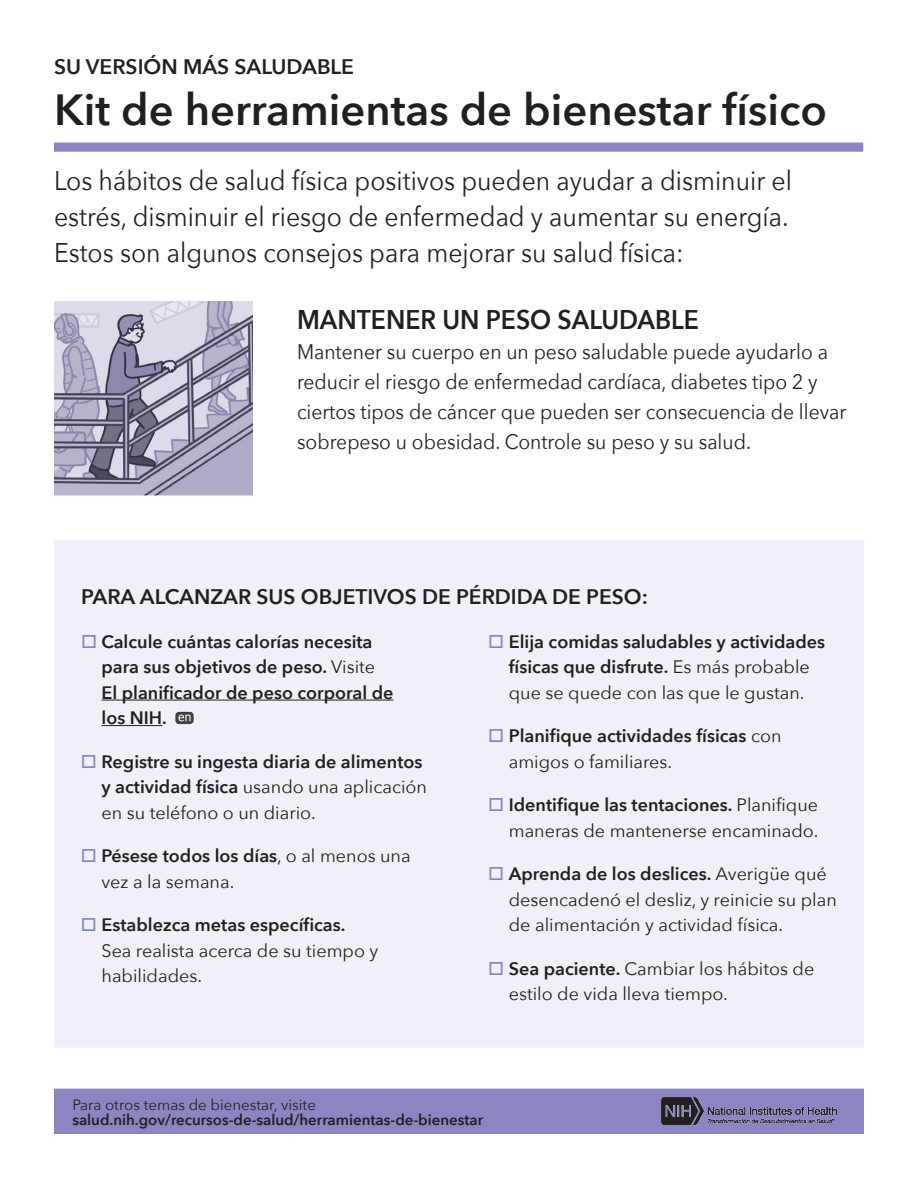
<style>
.page{position:relative;width:918px;height:1188px;background:#fff}
.page>*{position:absolute;margin:0;border:0;box-sizing:border-box;transform-origin:0 0}
.t1{font:600 43.5px "Avenir Next";color:#231f20}
.t2{font:27px/36px "Avenir Next";color:#231f20;scale:.92 1}
.t3{font:600 27px "Avenir Next";color:#231f20;scale:.92 1}
.t4{font:21px/30px "Avenir Next";color:#231f20;scale:.92 1}
.t5{font:600 21px "Avenir Next";color:#231f20}
.t6{font:600 18px/25.5px "Avenir Next";color:#231f20}
.t7{font:18px/25.5px "Avenir Next";color:#231f20}
.t8{font:600 15px/15px "Avenir Next";color:#231f20}
.s1{color:#8386ca}
.s2{font-weight:400}
.s3{font-weight:600}
</style>
<div class="page">
<img style="left:54px;top:142px;width:810px;height:992px">
<img style="left:54px;top:302px;width:199px;height:193px">
<hr style="left:102px;top:700px;width:291px;height:1px;background:#231f20">
<hr style="left:102px;top:725px;width:60px;height:1px;background:#231f20">
<svg style="left:175px;top:712px;width:19px;height:12px"></svg>
<svg style="left:178px;top:715px;width:13px;height:6px"></svg>
<img style="left:662px;top:1098px;width:174px;height:27px">
<h1 class="t5" style="left:54px;top:49px;width:302px">SU VERSIÓN MÁS SALUDABLE</h1>
<h1 class="t1" style="left:54px;top:73px;width:774px">Kit de herramientas de bienestar físico</h1>
<p class="t2" style="left:54px;top:161px;width:804px">Los hábitos de salud física positivos pueden ayudar a disminuir el estrés, disminuir el riesgo de enfermedad y aumentar su energía.<br>Estos son algunos consejos para mejorar su salud física:</p>
<h2 class="t3" style="left:297px;top:296px;width:439px">MANTENER UN PESO SALUDABLE</h2>
<p class="t4" style="left:297px;top:336px;width:599px">Mantener su cuerpo en un peso saludable puede ayudarlo a reducir el riesgo de enfermedad cardíaca, diabetes tipo 2 y ciertos tipos de cáncer que pueden ser consecuencia de llevar sobrepeso u obesidad. Controle su peso y su salud.</p>
<h3 class="t5" style="left:81px;top:579px;width:569px">PARA ALCANZAR SUS OBJETIVOS DE PÉRDIDA DE PESO:</h3>
<p class="t6" style="left:102px;top:628px;width:293px;text-indent:-21px"><span class="s1">□</span> Calcule cuántas calorías necesita para sus objetivos de peso. <span class="s2">Visite<br></span>El planificador de peso corporal de los NIH.</p>
<p class="t6" style="left:102px;top:748px;width:327px;text-indent:-21px"><span class="s1">□</span> Registre su ingesta diaria de alimentos y actividad física <span class="s2">usando una aplicación en su teléfono o un diario.</span></p>
<p class="t7" style="left:102px;top:843px;width:311px;text-indent:-21px"><span class="s1">□</span> <span class="s3">Pésese todos los días</span>, o al menos una vez a la semana.</p>
<p class="t7" style="left:102px;top:912px;width:278px;text-indent:-21px"><span class="s1">□</span> <span class="s3">Establezca metas específicas.<br></span>Sea realista acerca de su tiempo y habilidades.</p>
<p class="t6" style="left:488px;top:628px;width:338px;text-align:center"><span class="s1">□</span> Elija comidas saludables y actividades físicas que disfrute. <span class="s2">Es más probable que se quede con las que le gustan.</span></p>
<p class="t6" style="left:509px;top:723px;width:274px;text-indent:-21px"><span class="s1">□</span> Planifique actividades físicas <span class="s2">con amigos o familiares.</span></p>
<p class="t7" style="left:488px;top:791px;width:332px;text-align:right"><span class="s1">□</span> <span class="s3">Identifique las tentaciones.</span> Planifique maneras de mantenerse encaminado.</p>
<p class="t7" style="left:509px;top:861px;width:330px;text-indent:-21px"><span class="s1">□</span> <span class="s3">Aprenda de los deslices.</span> Averigüe qué desencadenó el desliz, y reinicie su plan de alimentación y actividad física.</p>
<p class="t7" style="left:509px;top:955px;width:307px;text-indent:-21px"><span class="s1">□</span> <span class="s3">Sea paciente.</span> Cambiar los hábitos de estilo de vida lleva tiempo.</p>
<p class="t8" style="left:72px;top:1097px;width:412px"><span class="s2">Para otros temas de bienestar, visite </span>salud.nih.gov/recursos-de-salud/herramientas-de-bienestar</p>
</div>
